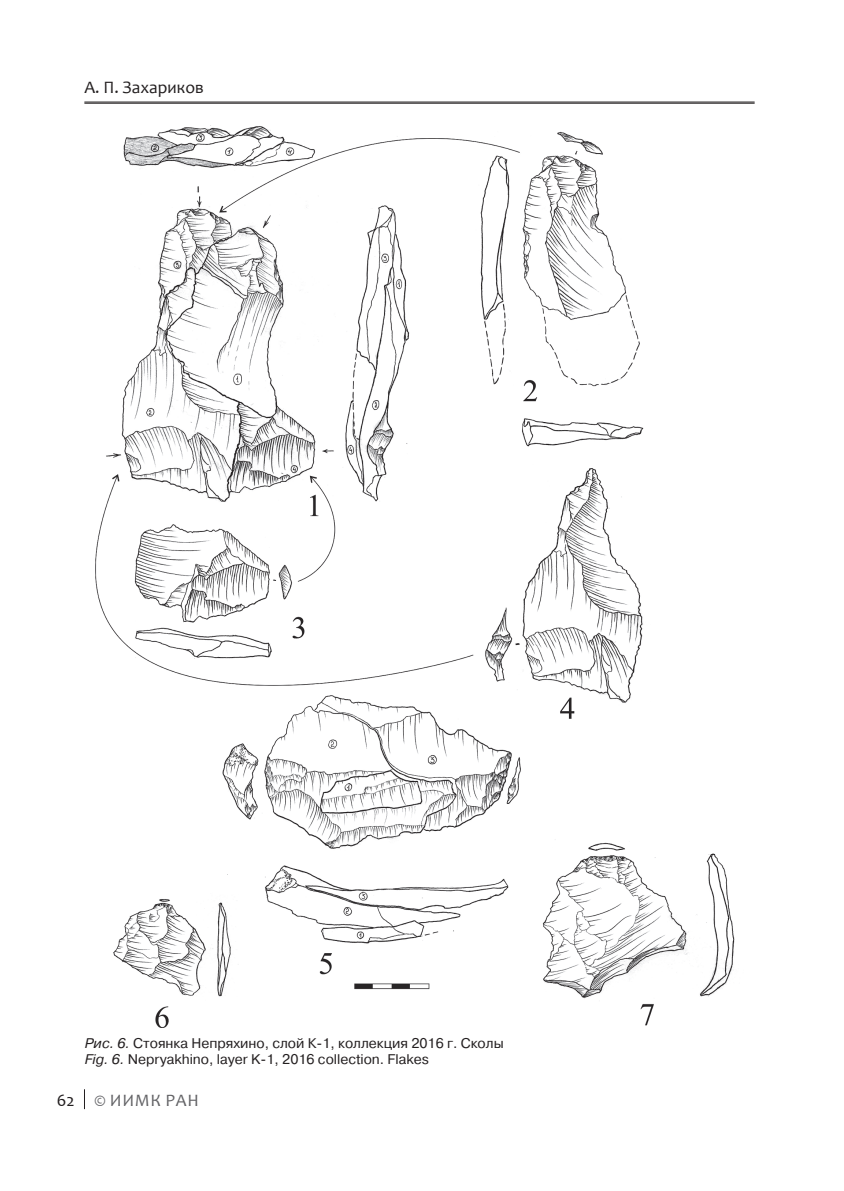
<style>
.page{position:relative;width:844px;height:1191px;background:#fff}
.page>*{position:absolute;margin:0;border:0;box-sizing:border-box;transform-origin:0 0}
.t1{font:17.5px "Candara";color:#231f20}
.t2{font:17.5px "Candara";letter-spacing:.04em;color:#636366}
.t3{font:14px/15.8px "Pragmatica";color:#231f20}
.s1{font-style:italic}
.s2{color:#231f20}
</style>
<div class="page">
<svg style="left:84px;top:1089px;width:1px;height:20px"></svg>
<hr style="left:84px;top:102px;width:670px;height:1px;background:#231f20">
<hr style="left:84px;top:103px;width:670px;height:1px;background:#231f20">
<img style="left:96px;top:125px;width:639px;height:902px">
<p class="t1" style="left:84px;top:77px;width:121px">А. П. Захариков</p>
<p class="t3" style="left:85px;top:1035px;width:420px"><span class="s1">Рис. 6.</span> Стоянка Непряхино, слой К-1, коллекция 2016 г. Сколы<br><span class="s1">Fig. 6.</span> Nepryakhino, layer K-1, 2016 collection. Flakes</p>
<p class="t2" style="left:57px;top:1088px;width:143px"><span class="s2">62</span> © ИИМК РАН</p>
</div>
